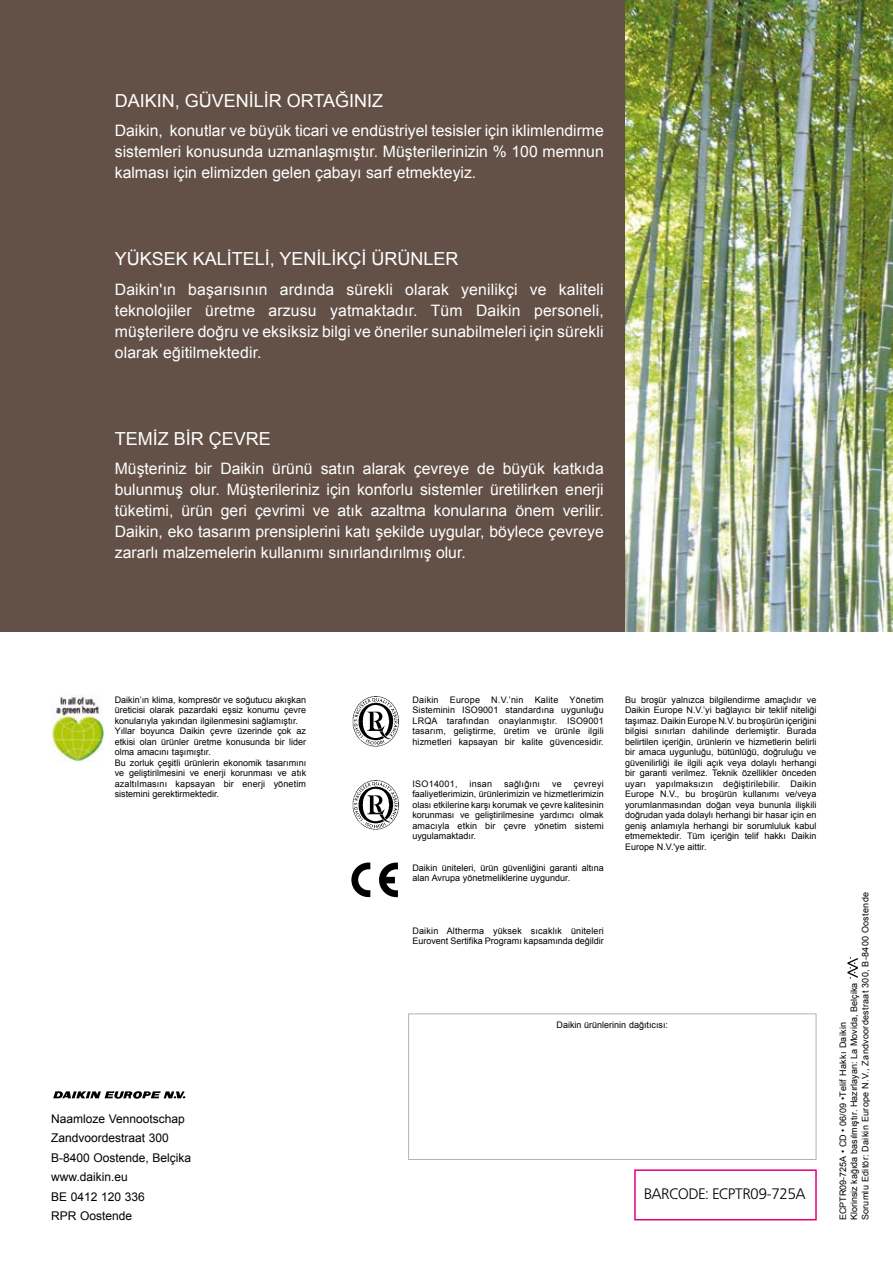
<style>
.page{position:relative;width:893px;height:1263px;background:#fff}
.page>*{position:absolute;margin:0;border:0;box-sizing:border-box;transform-origin:0 0}
.t1{font:18px "Arial";color:#fff}
.t2{font:15.75px/21px "Arial";color:#fff;text-align:justify}
.t3{font:300 15px "Frutiger BSK45";color:#000}
.t4{font:12px/19.5px "Arial";color:#000}
.t5{font:9px/10.5px "Arial";color:#000;text-align:justify}
.t6{font:9px/11.2px "Arial";letter-spacing:.03em;color:#000}
</style>
<div class="page">
<div style="left:0;top:0;width:893px;height:631px;background:#635147"></div>
<svg style="left:847px;top:957px;width:11px;height:21px"></svg>
<img style="left:625px;top:0;width:268px;height:631px">
<div style="left:408px;top:1013px;width:408px;height:147px;border:1px solid #b1b3b4"></div>
<img style="left:51px;top:696px;width:53px;height:65px">
<img style="left:352px;top:696px;width:47px;height:50px">
<svg style="left:351px;top:862px;width:19px;height:35px"></svg>
<svg style="left:379px;top:862px;width:19px;height:35px"></svg>
<img style="left:352px;top:780px;width:47px;height:50px">
<svg style="left:53px;top:1091px;width:132px;height:8px"></svg>
<div style="left:634px;top:1169px;width:183px;height:51px;border:2px solid #e2007a"></div>
<h1 class="t1" style="left:115px;top:89px;width:270px">DAIKIN, GÜVENİLİR ORTAĞINIZ</h1>
<h2 class="t2" style="left:115px;top:120px;width:490px">Daikin, konutlar ve büyük ticari ve endüstriyel tesisler için iklimlendirme sistemleri konusunda uzmanlaşmıştır. Müşterilerinizin % 100 memnun kalması için elimizden gelen çabayı sarf etmekteyiz.</h2>
<h1 class="t1" style="left:115px;top:247px;width:345px">YÜKSEK KALİTELİ, YENİLİKÇİ ÜRÜNLER</h1>
<p class="t2" style="left:115px;top:279px;width:490px">Daikin'ın başarısının ardında sürekli olarak yenilikçi ve kaliteli teknolojiler üretme arzusu yatmaktadır. Tüm Daikin personeli, müşterilere doğru ve eksiksiz bilgi ve öneriler sunabilmeleri için sürekli olarak eğitilmektedir.</p>
<h1 class="t1" style="left:115px;top:427px;width:158px">TEMİZ BİR ÇEVRE</h1>
<p class="t2" style="left:115px;top:458px;width:490px">Müşteriniz bir Daikin ürünü satın alarak çevreye de büyük katkıda bulunmuş olur. Müşterileriniz için konforlu sistemler üretilirken enerji tüketimi, ürün geri çevrimi ve atık azaltma konularına önem verilir.<br>Daikin, eko tasarım prensiplerini katı şekilde uygular, böylece çevreye zararlı malzemelerin kullanımı sınırlandırılmış olur.</p>
<p class="t5" style="left:115px;top:694px;width:193px;text-align:left">Daikin’ın klima, kompresör ve soğutucu akışkan üreticisi olarak pazardaki eşsiz konumu çevre konularıyla yakından ilgilenmesini sağlamıştır.<br>Yıllar boyunca Daikin çevre üzerinde çok az etkisi olan ürünler üretme konusunda bir lider olma amacını taşımıştır.<br>Bu zorluk çeşitli ürünlerin ekonomik tasarımını ve geliştirilmesini ve enerji korunması ve atık azaltılmasını kapsayan bir enerji yönetim sistemini gerektirmektedir.</p>
<h3 class="t4" style="left:51px;top:1109px;width:142px">Naamloze Vennootschap<br>Zandvoordestraat 300<br>B-8400 Oostende, Belçika www.daikin.eu<br>BE 0412 120 336<br>RPR Oostende</h3>
<p class="t5" style="left:412px;top:694px;width:193px">Daikin Europe N.V.’nin Kalite Yönetim Sisteminin ISO9001 standardına uygunluğu LRQA tarafından onaylanmıştır. ISO9001 tasarım, geliştirme, üretim ve ürünle ilgili hizmetleri kapsayan bir kalite güvencesidir.</p>
<p class="t6" style="left:412px;top:778px;width:47px">ISO14001,</p>
<p class="t5" style="left:469px;top:778px;width:24px">insan</p>
<p class="t6" style="left:504px;top:778px;width:38px">sağlığını</p>
<p class="t5" style="left:552px;top:778px;width:11px">ve</p>
<p class="t5" style="left:412px;top:778px;width:193px;text-indent:161px">çevreyi faaliyetlerimizin, ürünlerimizin ve hizmetlerimizin olası etkilerine karşı korumak ve çevre kalitesinin korunması ve geliştirilmesine yardımcı olmak amacıyla etkin bir çevre yönetim sistemi uygulamaktadır.</p>
<p class="t5" style="left:412px;top:862px;width:193px">Daikin üniteleri, ürün güvenliğini garanti altına alan Avrupa yönetmeliklerine uygundur.</p>
<p class="t5" style="left:412px;top:925px;width:193px">Daikin Altherma yüksek sıcaklık üniteleri<br>Eurovent Sertifika Programı kapsamında değildir</p>
<p class="t5" style="left:625px;top:694px;width:193px">Bu broşür yalnızca bilgilendirme amaçlıdır ve Daikin Europe N.V.’yi bağlayıcı bir teklif niteliği taşımaz. Daikin Europe N.V. bu broşürün içeriğini bilgisi sınırları dahilinde derlemiştir. Burada belirtilen içeriğin, ürünlerin ve hizmetlerin belirli bir amaca uygunluğu, bütünlüğü, doğruluğu ve güvenilirliği ile ilgili açık veya dolaylı herhangi bir garanti verilmez. Teknik özellikler önceden uyarı yapılmaksızın değiştirilebilir. Daikin Europe N.V., bu broşürün kullanımı ve/veya yorumlanmasından doğan veya bununla ilişkili doğrudan yada dolaylı herhangi bir hasar için en geniş anlamıyla herhangi bir sorumluluk kabul etmemektedir. Tüm içeriğin telif hakkı Daikin Europe N.V.'ye aittir.</p>
<p class="t5" style="left:557px;top:1020px;width:113px">Daikin ürünlerinin dağıtıcısı:</p>
<h3 class="t3" style="left:644px;top:1185px;width:163px">BARCODE: ECPTR09-725A</h3>
<p class="t6" style="left:837px;top:1220px;width:330px;rotate:-90deg">ECPTR09-725A • CD • 06/09 •Telif Hakkı Daikin<br>Klorinsiz kağıda basılmıştır. Hazırlayan: La Movida, Belçika<br>Sorumlu Editör: Daikin Europe N.V., Zandvoordestraat 300, B-8400 Oostende</p>
</div>
